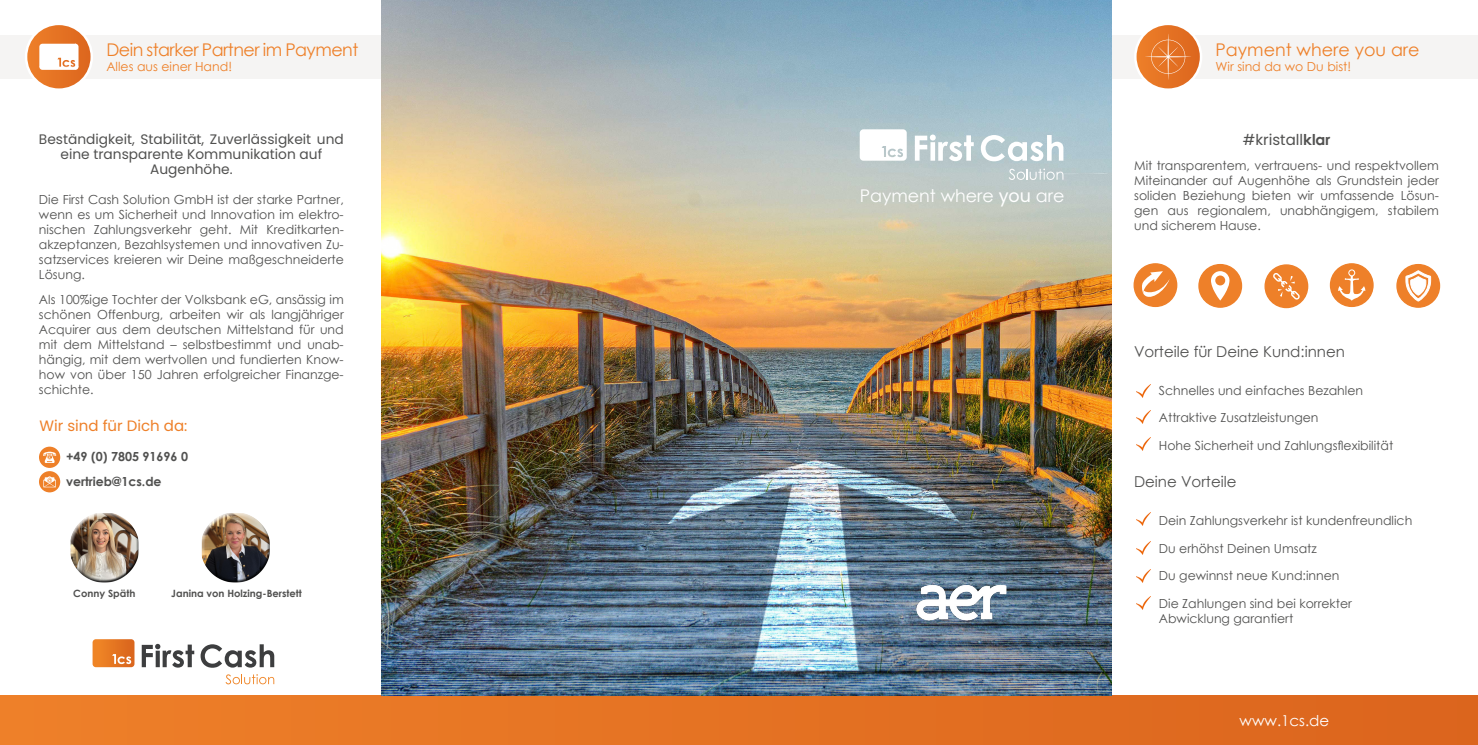
<style>
.page{position:relative;width:1478px;height:745px;background:#fff}
.page>*{position:absolute;margin:0;border:0;box-sizing:border-box;transform-origin:0 0}
.t1{font:17.5px "Century Gothic";letter-spacing:-.03em;color:#ee8029}
.t2{font:17.5px "Century Gothic";color:#ee8029}
.t3{font:17.5px "Century Gothic";color:#fff}
.t4{font:15px "Century Gothic";color:#515150}
.t5{font:15px "Poppins";color:#ee8029}
.t6{font:15px "Poppins";color:#515150}
.t7{font:15px "Century Gothic";color:#fff}
.t8{font:13.75px/15px "Poppins";color:#515150;text-align:center}
.t9{font:12.5px/15px "Century Gothic";color:#515150;text-align:justify}
.t10{font:12.5px "Century Gothic";color:#ee8029}
.t11{font:700 12.5px/25px "Century Gothic";color:#515150}
.t12{font:700 10px "Century Gothic";color:#515150}
.s1{font-family:"Poppins"}
.s2{font-family:"Century Gothic";font-weight:700}
</style>
<div class="page">
<div style="left:1134px;top:264px;width:42px;height:42px;background:#ee8029;border-radius:50%"></div>
<div style="left:1133px;top:263px;width:44px;height:44px;border:1px solid #ee8029;border-radius:50%"></div>
<div style="left:1199px;top:264px;width:42px;height:43px;background:#ee8029;border-radius:50%"></div>
<div style="left:1198px;top:264px;width:44px;height:43px;border:1px solid #ee8029;border-radius:50%"></div>
<div style="left:1265px;top:265px;width:42px;height:42px;background:#ee8029;border-radius:50%"></div>
<div style="left:1264px;top:264px;width:44px;height:44px;border:1px solid #ee8029;border-radius:50%"></div>
<div style="left:1330px;top:264px;width:43px;height:42px;background:#ee8029;border-radius:50%"></div>
<div style="left:1329px;top:263px;width:44px;height:44px;border:1px solid #ee8029;border-radius:50%"></div>
<div style="left:1397px;top:264px;width:42px;height:43px;background:#ee8029;border-radius:50%"></div>
<div style="left:1396px;top:264px;width:44px;height:43px;border:1px solid #ee8029;border-radius:50%"></div>
<div style="left:1111px;top:35px;width:367px;height:43px;background:#f5f4f3"></div>
<div style="left:0;top:694px;width:1478px;height:50px;background:linear-gradient(to right,#ee8029,#db641d)"></div>
<div style="left:0;top:35px;width:399px;height:43px;background:#f5f4f3"></div>
<svg style="left:1137px;top:384px;width:13px;height:13px"></svg>
<svg style="left:1137px;top:410px;width:13px;height:13px"></svg>
<svg style="left:1137px;top:437px;width:13px;height:13px"></svg>
<svg style="left:1137px;top:512px;width:13px;height:13px"></svg>
<svg style="left:1137px;top:541px;width:13px;height:13px"></svg>
<svg style="left:1137px;top:569px;width:13px;height:12px"></svg>
<svg style="left:1137px;top:596px;width:13px;height:13px"></svg>
<svg style="left:1135px;top:24px;width:66px;height:66px"></svg>
<div style="left:1134px;top:23px;width:68px;height:68px;border:2px solid #fff;border-radius:50%"></div>
<svg style="left:1145px;top:34px;width:46px;height:46px;background:#e67b32"></svg>
<img style="left:381px;top:0;width:730px;height:694px">
<svg style="left:142px;top:643px;width:52px;height:24px"></svg>
<svg style="left:201px;top:644px;width:73px;height:23px"></svg>
<svg style="left:225px;top:674px;width:49px;height:10px"></svg>
<svg style="left:93px;top:639px;width:41px;height:27px"></svg>
<svg style="left:26px;top:24px;width:66px;height:66px;background:#e77f37"></svg>
<div style="left:25px;top:23px;width:68px;height:68px;border:2px solid #fff;border-radius:50%"></div>
<svg style="left:39px;top:44px;width:39px;height:26px"></svg>
<svg style="left:39px;top:446px;width:21px;height:21px"></svg>
<div style="left:39px;top:471px;width:21px;height:21px;background:#ee8029;border-radius:50%"></div>
<svg style="left:43px;top:451px;width:13px;height:11px"></svg>
<svg style="left:43px;top:476px;width:13px;height:11px"></svg>
<div style="left:67px;top:509px;width:69px;height:56px;background:#fff;opacity:.75"></div>
<div style="left:71px;top:524px;width:71px;height:59px;background:#000;opacity:.75"></div>
<div style="left:198px;top:509px;width:70px;height:56px;background:#fff;opacity:.75"></div>
<div style="left:202px;top:524px;width:71px;height:59px;background:#000;opacity:.75"></div>
<svg style="left:915px;top:134px;width:58px;height:27px"></svg>
<svg style="left:981px;top:135px;width:82px;height:26px"></svg>
<svg style="left:1009px;top:168px;width:54px;height:12px"></svg>
<svg style="left:859px;top:129px;width:47px;height:32px"></svg>
<img style="left:916px;top:582px;width:90px;height:40px">
<svg style="left:1142px;top:271px;width:27px;height:26px"></svg>
<svg style="left:1211px;top:271px;width:18px;height:29px"></svg>
<svg style="left:1273px;top:273px;width:27px;height:26px"></svg>
<svg style="left:1338px;top:269px;width:27px;height:31px"></svg>
<svg style="left:1405px;top:270px;width:25px;height:31px"></svg>
<h1 class="t1" style="left:106px;top:37px;width:253px">Dein starker Partner im Payment</h1>
<p class="t10" style="left:106px;top:58px;width:127px">Alles aus einer Hand!</p>
<p class="t8" style="left:39px;top:131px;width:306px">Beständigkeit, Stabilität, Zuverlässigkeit und eine transparente Kommunikation auf<br>Augenhöhe.</p>
<p class="t9" style="left:39px;top:191px;width:306px">Die First Cash Solution GmbH ist der starke Partner, wenn es um Sicherheit und Innovation im elektro&shy;nischen Zahlungsverkehr geht. Mit Kreditkarten&shy;akzeptanzen, Bezahlsystemen und innovativen Zu&shy;satzservices kreieren wir Deine maßgeschneiderte Lösung.</p>
<p class="t9" style="left:39px;top:291px;width:306px">Als 100%ige Tochter der Volksbank eG, ansässig im schönen Offenburg, arbeiten wir als langjähriger Acquirer aus dem deutschen Mittelstand für und mit dem Mittelstand – selbstbestimmt und unab&shy;hängig, mit dem wertvollen und fundierten Know&shy;how von über 150 Jahren erfolgreicher Finanzge&shy;schichte.</p>
<p class="t5" style="left:39px;top:417px;width:149px">Wir sind für Dich da:</p>
<p class="t11" style="left:66px;top:443px;width:124px">+49 (0) 7805 91696 0 vertrieb@1cs.de</p>
<p class="t12" style="left:73px;top:585px;width:64px">Conny Späth</p>
<p class="t12" style="left:171px;top:585px;width:132px">Janina von Holzing-Berstett</p>
<h1 class="t3" style="left:859px;top:183px;width:206px">Payment where <span class="s1">you</span> are</h1>
<h1 class="t2" style="left:1215px;top:37px;width:205px">Payment where you are</h1>
<p class="t10" style="left:1215px;top:58px;width:137px">Wir sind da wo Du bist!</p>
<p class="t6" style="left:1243px;top:131px;width:89px">#kristall<span class="s2">klar</span></p>
<p class="t9" style="left:1134px;top:158px;width:306px">Mit transparentem, vertrauens- und respektvollem Miteinander auf Augenhöhe als Grundstein jeder soliden Beziehung bieten wir umfassende Lösun&shy;gen aus regionalem, unabhängigem, stabilem und sicherem Hause.</p>
<p class="t4" style="left:1134px;top:341px;width:212px">Vorteile für Deine Kund:innen</p>
<p class="t9" style="left:1159px;top:382px;width:206px">Schnelles und einfaches Bezahlen</p>
<p class="t9" style="left:1159px;top:410px;width:161px">Attraktive Zusatzleistungen</p>
<p class="t9" style="left:1159px;top:437px;width:236px">Hohe Sicherheit und Zahlungsflexibilität</p>
<p class="t4" style="left:1134px;top:471px;width:104px">Deine Vorteile</p>
<p class="t9" style="left:1159px;top:512px;width:255px">Dein Zahlungsverkehr ist kundenfreundlich</p>
<p class="t9" style="left:1159px;top:540px;width:159px">Du erhöhst Deinen Umsatz</p>
<p class="t9" style="left:1159px;top:567px;width:182px">Du gewinnst neue Kund:innen</p>
<p class="t9" style="left:1159px;top:595px;width:195px">Die Zahlungen sind bei korrekter<br>Abwicklung garantiert</p>
<p class="t7" style="left:1239px;top:709px;width:91px">www.1cs.de</p>
</div>
